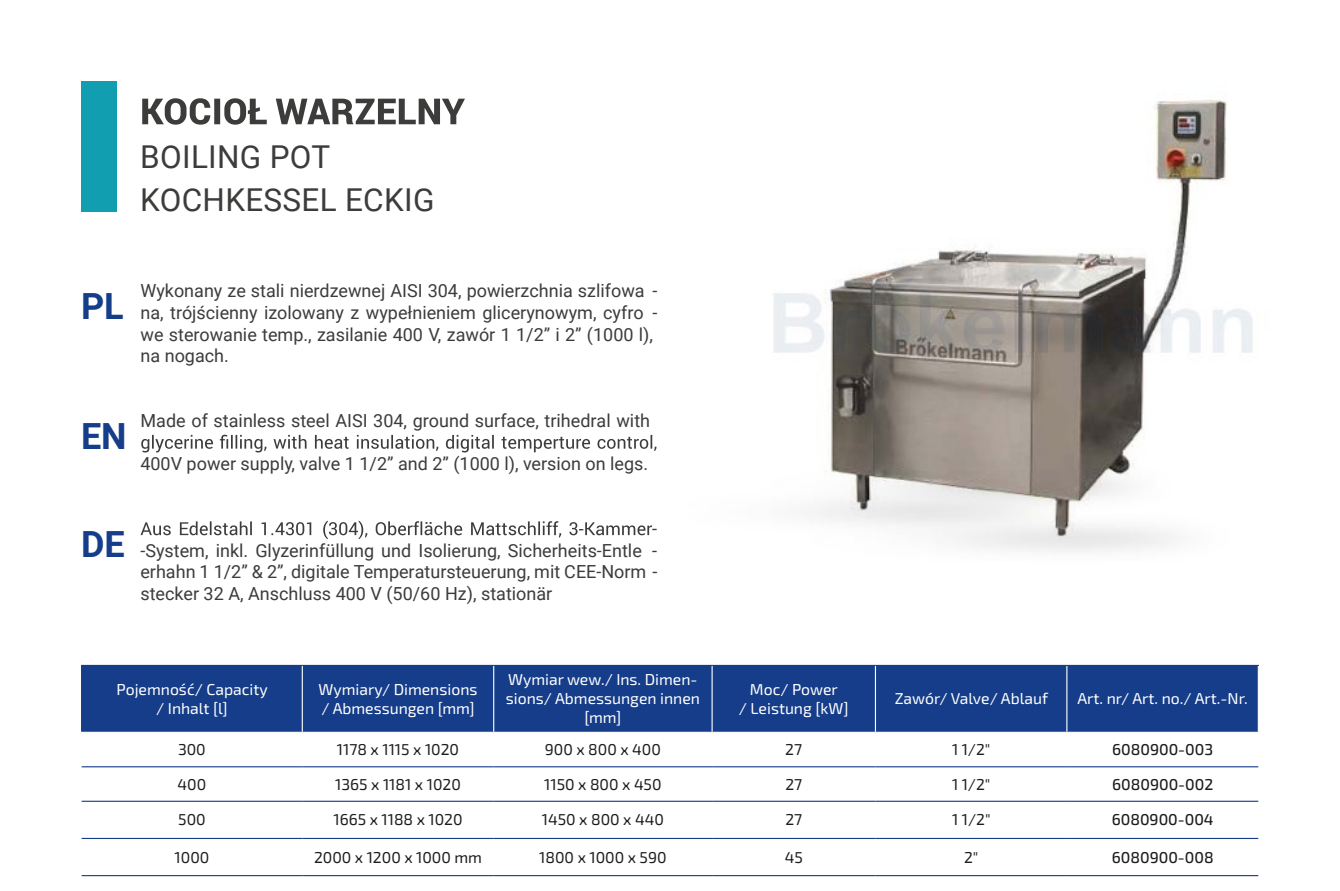
<style>
.page{position:relative;width:1340px;height:891px;background:#fff}
.page>*{position:absolute;margin:0;border:0;box-sizing:border-box;transform-origin:0 0}
.t1{font:700 36px "Roboto";color:#153d8a}
.t2{font:31.5px/43.2px "Roboto";letter-spacing:.01em;color:#3c3c3b}
.t3{font:18px/21.6px "Roboto";color:#3c3c3b}
.t4{font:15.75px/18.9px "Exo 2";color:#fff;text-align:center}
.t5{font:15.75px "Exo 2";color:#1d1d1b}
.t6{font:500 15.75px "Exo 2";color:#1d1d1b}
</style>
<div class="page">
<img style="left:773px;top:99px;width:480px;height:453px">
<svg style="left:81px;top:664px;width:1178px;height:213px"></svg>
<svg style="left:141px;top:434px;width:515px;height:18px"></svg>
<svg style="left:140px;top:520px;width:512px;height:19px"></svg>
<svg style="left:142px;top:98px;width:323px;height:27px"></svg>
<div style="left:81px;top:81px;width:35px;height:131px;background:#119eb1"></div>
<div style="left:82px;top:665px;width:1175px;height:66px;background:#153d8a"></div>
<hr style="left:493px;top:665px;width:1px;height:66px;background:#fff">
<hr style="left:711px;top:665px;width:1px;height:66px;background:#fff">
<hr style="left:874px;top:665px;width:2px;height:66px;background:#fff">
<hr style="left:1066px;top:665px;width:1px;height:66px;background:#fff">
<hr style="left:82px;top:766px;width:220px;height:1px;background:#153d8a">
<hr style="left:302px;top:766px;width:191px;height:1px;background:#153d8a">
<hr style="left:493px;top:766px;width:219px;height:1px;background:#153d8a">
<hr style="left:712px;top:766px;width:163px;height:1px;background:#153d8a">
<hr style="left:875px;top:766px;width:191px;height:1px;background:#153d8a">
<hr style="left:1066px;top:766px;width:192px;height:1px;background:#153d8a">
<hr style="left:82px;top:800px;width:220px;height:1px;background:#153d8a">
<hr style="left:302px;top:800px;width:191px;height:1px;background:#153d8a">
<hr style="left:493px;top:800px;width:219px;height:1px;background:#153d8a">
<hr style="left:712px;top:800px;width:163px;height:1px;background:#153d8a">
<hr style="left:875px;top:800px;width:191px;height:1px;background:#153d8a">
<hr style="left:1066px;top:800px;width:192px;height:1px;background:#153d8a">
<hr style="left:82px;top:837px;width:220px;height:1px;background:#153d8a">
<hr style="left:302px;top:837px;width:191px;height:1px;background:#153d8a">
<hr style="left:493px;top:837px;width:219px;height:1px;background:#153d8a">
<hr style="left:712px;top:837px;width:163px;height:1px;background:#153d8a">
<hr style="left:875px;top:837px;width:191px;height:1px;background:#153d8a">
<hr style="left:1066px;top:837px;width:192px;height:1px;background:#153d8a">
<hr style="left:82px;top:874px;width:220px;height:1px;background:#153d8a">
<hr style="left:302px;top:874px;width:191px;height:1px;background:#153d8a">
<hr style="left:493px;top:874px;width:219px;height:1px;background:#153d8a">
<hr style="left:712px;top:874px;width:163px;height:1px;background:#153d8a">
<hr style="left:875px;top:874px;width:191px;height:1px;background:#153d8a">
<hr style="left:1066px;top:874px;width:192px;height:1px;background:#153d8a">
<hr style="left:302px;top:665px;width:1px;height:66px;background:#fff">
<hr style="left:81px;top:664px;width:221px;height:1px;background:#153d8a">
<hr style="left:81px;top:665px;width:1px;height:66px;background:#153d8a">
<hr style="left:302px;top:664px;width:191px;height:1px;background:#153d8a">
<hr style="left:493px;top:664px;width:219px;height:1px;background:#153d8a">
<hr style="left:712px;top:664px;width:163px;height:1px;background:#153d8a">
<hr style="left:875px;top:664px;width:191px;height:1px;background:#153d8a">
<hr style="left:1066px;top:664px;width:192px;height:1px;background:#153d8a">
<hr style="left:1257px;top:665px;width:1px;height:66px;background:#fff">
<hr style="left:81px;top:731px;width:221px;height:1px;background:#fff">
<hr style="left:302px;top:731px;width:191px;height:1px;background:#fff">
<hr style="left:493px;top:731px;width:219px;height:1px;background:#fff">
<hr style="left:712px;top:731px;width:163px;height:1px;background:#fff">
<hr style="left:875px;top:731px;width:191px;height:1px;background:#fff">
<hr style="left:1066px;top:731px;width:192px;height:1px;background:#fff">
<h2 class="t2" style="left:140px;top:133px;width:296px">BOILING POT<br>KOCHKESSEL ECKIG</h2>
<h1 class="t1" style="left:81px;top:281px;width:44px">PL</h1>
<p class="t3" style="left:140px;top:279px;width:518px">Wykonany ze stali nierdzewnej AISI 304, powierzchnia szlifowa - na, trójścienny izolowany z wypełnieniem glicerynowym, cyfro - we sterowanie temp., zasilanie 400 V, zawór 1 1/2” i 2” (1000 l), na nogach.</p>
<h1 class="t1" style="left:81px;top:410px;width:47px">EN</h1>
<p class="t3" style="left:140px;top:409px;width:511px">Made of stainless steel AISI 304, ground surface, trihedral with</p>
<p class="t3" style="left:140px;top:452px;width:509px">400V power supply, valve 1 1/2” and 2” (1000 l), version on legs.</p>
<h1 class="t1" style="left:81px;top:518px;width:45px">DE</h1>
<p class="t3" style="left:140px;top:517px;width:518px;text-align:justify;text-indent:512px">- -System, inkl. Glyzerinfüllung und Isolierung, Sicherheits-Entle - erhahn 1 1/2” &amp; 2”, digitale Temperatursteuerung, mit CEE-Norm - stecker 32 A, Anschluss 400 V (50/60 Hz), stationär</p>
<p class="t4" style="left:116px;top:679px;width:153px">Pojemność/ Capacity / Inhalt [l]</p>
<p class="t4" style="left:318px;top:679px;width:160px;text-align:left">Wymiary/ Dimensions / Abmessungen [mm]</p>
<p class="t4" style="left:506px;top:669px;width:196px">Wymiar wew./ Ins. Dimen&shy;sions/ Abmessungen innen [mm]</p>
<p class="t4" style="left:739px;top:679px;width:111px">Moc/ Power<br>/ Leistung [kW]</p>
<p class="t4" style="left:894px;top:688px;width:155px">Zawór/ Valve/ Ablauf</p>
<p class="t4" style="left:1077px;top:688px;width:172px">Art. nr/ Art. no./ Art.-Nr.</p>
<p class="t5" style="left:178px;top:738px;width:29px">300</p>
<p class="t5" style="left:337px;top:738px;width:124px">1178 x 1115 x 1020</p>
<p class="t5" style="left:545px;top:738px;width:117px">900 x 800 x 400</p>
<p class="t5" style="left:785px;top:738px;width:18px">27</p>
<p class="t5" style="left:952px;top:738px;width:40px">1 1/2"</p>
<p class="t6" style="left:1112px;top:738px;width:102px">6080900-003</p>
<p class="t5" style="left:178px;top:772px;width:30px">400</p>
<p class="t5" style="left:335px;top:772px;width:127px">1365 x 1181 x 1020</p>
<p class="t5" style="left:544px;top:772px;width:119px">1150 x 800 x 450</p>
<p class="t5" style="left:785px;top:772px;width:18px">27</p>
<p class="t5" style="left:952px;top:772px;width:40px">1 1/2"</p>
<p class="t6" style="left:1112px;top:772px;width:103px">6080900-002</p>
<p class="t5" style="left:178px;top:808px;width:29px">500</p>
<p class="t5" style="left:333px;top:808px;width:131px">1665 x 1188 x 1020</p>
<p class="t5" style="left:542px;top:808px;width:123px">1450 x 800 x 440</p>
<p class="t5" style="left:785px;top:808px;width:18px">27</p>
<p class="t5" style="left:952px;top:808px;width:40px">1 1/2"</p>
<p class="t6" style="left:1111px;top:808px;width:103px">6080900-004</p>
<p class="t5" style="left:175px;top:845px;width:36px">1000</p>
<p class="t5" style="left:314px;top:845px;width:170px">2000 x 1200 x 1000 mm</p>
<p class="t5" style="left:539px;top:845px;width:129px">1800 x 1000 x 590</p>
<p class="t5" style="left:784px;top:845px;width:20px">45</p>
<p class="t5" style="left:964px;top:845px;width:16px">2"</p>
<p class="t6" style="left:1111px;top:845px;width:103px">6080900-008</p>
</div>
